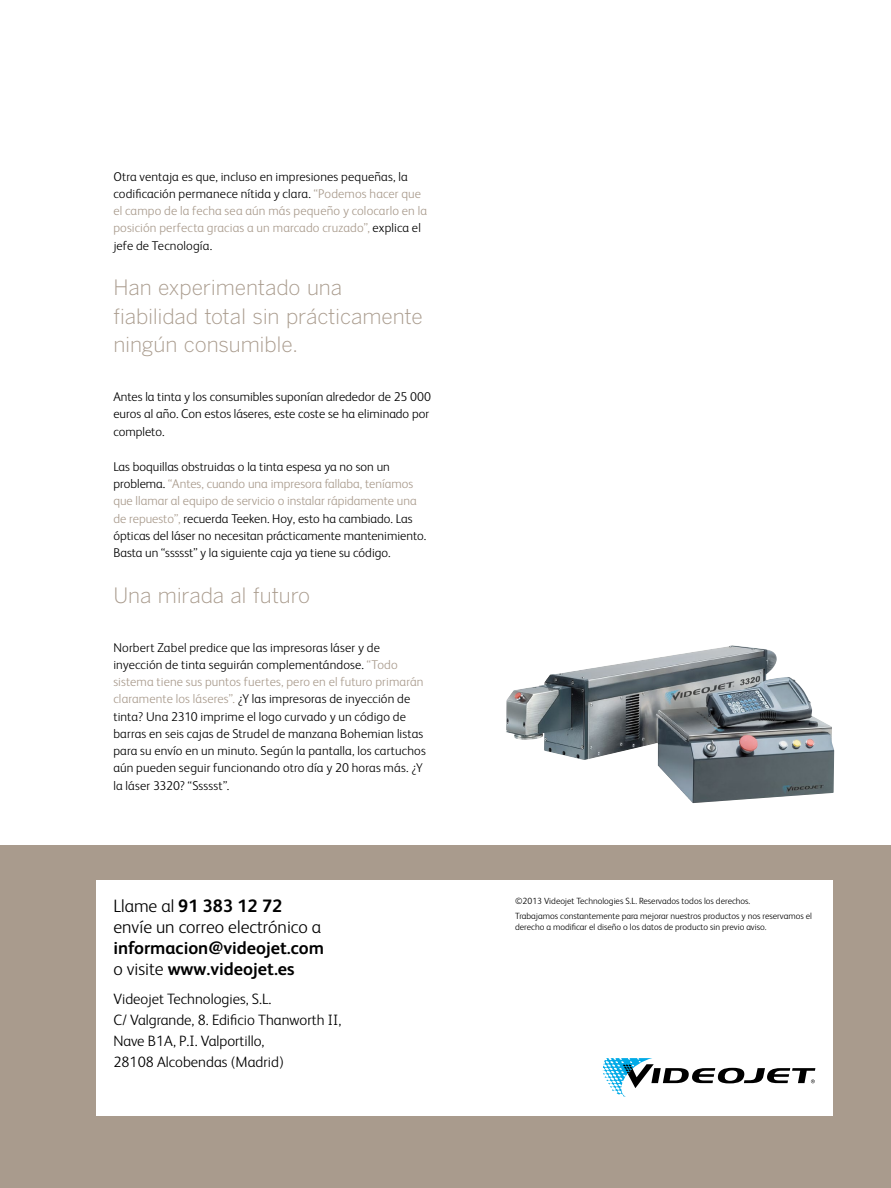
<style>
.page{position:relative;width:891px;height:1188px;background:#fff}
.page>*{position:absolute;margin:0;border:0;box-sizing:border-box;transform-origin:0 0}
.t1{font:300 21px/28.5px "Benton Gothic";letter-spacing:-.01em;color:#a99b8d}
.t2{font:700 18px/21px "FS Albert";color:#000}
.t3{font:300 18px/21px "FS Albert";color:#000}
.t4{font:300 15px/21px "FS Albert";color:#000}
.t5{font:300 12.75px/17.2px "FS Albert";letter-spacing:.005em;color:#000}
.t6{font:300 9px/14.7px "FS Albert";color:#000}
.s1{color:#a99b8d}
.s2{font-weight:700}
.s3{font-weight:300}
</style>
<div class="page">
<div style="left:0;top:846px;width:891px;height:342px;background:#a99b8d"></div>
<div style="left:96px;top:880px;width:737px;height:236px;background:#fff"></div>
<svg style="left:603px;top:1058px;width:212px;height:39px"></svg>
<img style="left:506px;top:645px;width:328px;height:158px">
<p class="t5" style="left:113px;top:168px;width:315px">Otra ventaja es que, incluso en impresiones pequeñas, la codificación permanece nítida y clara. <span class="s1">“Podemos hacer que el campo de la fecha sea aún más pequeño y colocarlo en la posición perfecta gracias a un marcado cruzado”,</span> explica el jefe de Tecnología.</p>
<h1 class="t1" style="left:113px;top:274px;width:311px">Han experimentado una fiabilidad total sin prácticamente ningún consumible.</h1>
<p class="t5" style="left:113px;top:388px;width:319px">Antes la tinta y los consumibles suponían alrededor de 25 000 euros al año. Con estos láseres, este coste se ha eliminado por completo.</p>
<p class="t5" style="left:113px;top:458px;width:315px">Las boquillas obstruidas o la tinta espesa ya no son un problema. <span class="s1">“Antes, cuando una impresora fallaba, teníamos que llamar al equipo de servicio o instalar rápidamente una de repuesto”,</span> recuerda Teeken. Hoy, esto ha cambiado. Las ópticas del láser no necesitan prácticamente mantenimiento.<br>Basta un “ssssst” y la siguiente caja ya tiene su código.</p>
<h1 class="t1" style="left:113px;top:582px;width:198px">Una mirada al futuro</h1>
<p class="t5" style="left:113px;top:639px;width:314px">Norbert Zabel predice que las impresoras láser y de inyección de tinta seguirán complementándose. <span class="s1">“Todo sistema tiene sus puntos fuertes, pero en el futuro primarán claramente los láseres”.</span> ¿Y las impresoras de inyección de tinta? Una 2310 imprime el logo curvado y un código de barras en seis cajas de Strudel de manzana Bohemian listas para su envío en un minuto. Según la pantalla, los cartuchos aún pueden seguir funcionando otro día y 20 horas más. ¿Y la láser 3320? “Ssssst”.</p>
<h2 class="t3" style="left:113px;top:895px;width:209px">Llame al <span class="s2">91 383 12 72 </span>envíe un correo electrónico a</h2>
<h2 class="t2" style="left:113px;top:937px;width:212px">informacion@videojet.com <span class="s3">o visite</span> www.videojet.es</h2>
<p class="t4" style="left:113px;top:988px;width:229px">Videojet Technologies, S.L.<br>C/ Valgrande, 8. Edificio Thanworth II,<br>Nave B1A, P.I. Valportillo,<br>28108 Alcobendas (Madrid)</p>
<p class="t6" style="left:515px;top:894px;width:298px">©2013 Videojet Technologies S.L. Reservados todos los derechos.<br>Trabajamos constantemente para mejorar nuestros productos y nos reservamos el</p>
<p class="t6" style="left:515px;top:919px;width:253px">derecho a modificar el diseño o los datos de producto sin previo aviso.</p>
</div>
